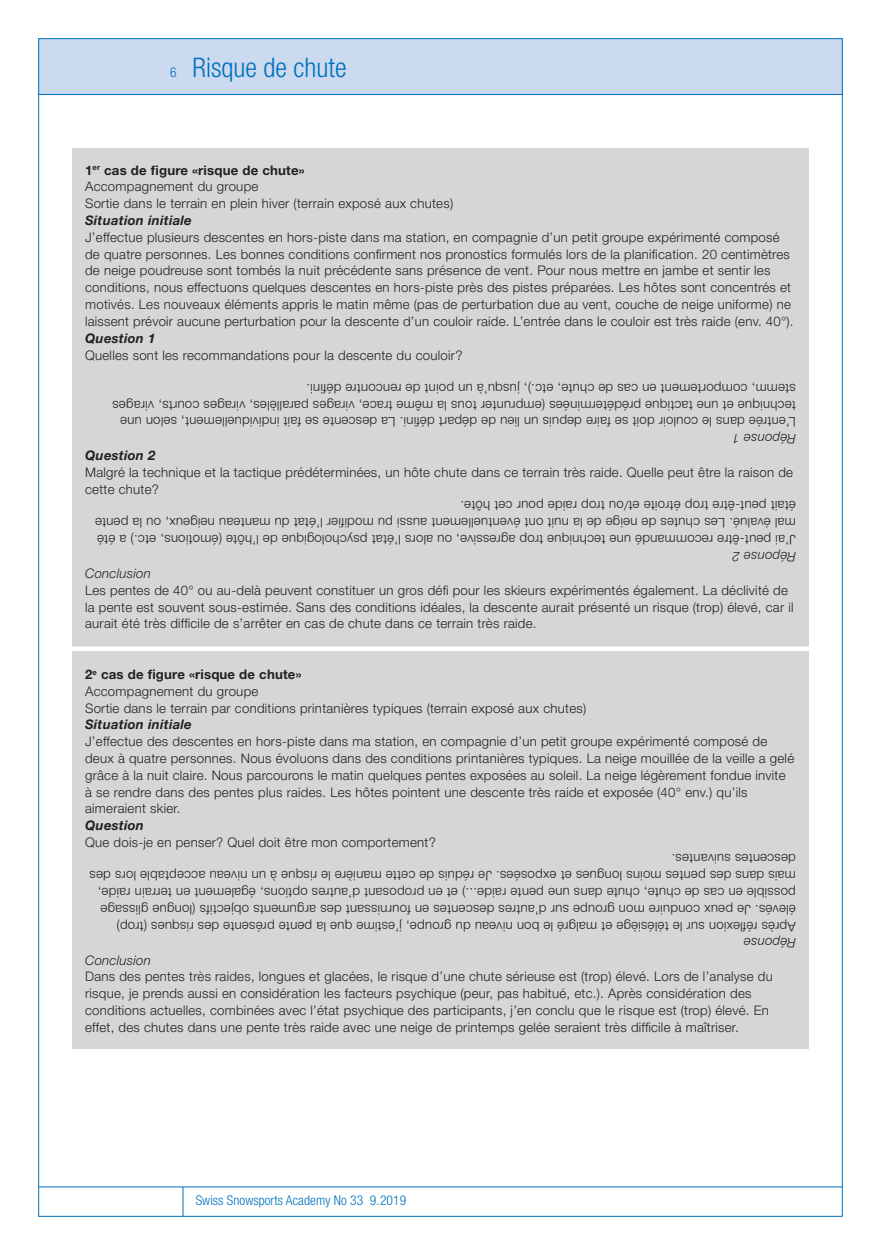
<style>
.page{position:relative;width:881px;height:1255px;background:#fff}
.page>*{position:absolute;margin:0;border:0;box-sizing:border-box;transform-origin:0 0}
._06_Rubrik{font:300 condensed 27px "Helvetica Neue LT Std";color:#0072bc}
.t1{font:300 condensed 13.5px "Helvetica Neue LT Std";letter-spacing:.005em;color:#0072bc}
._03_Grundschrift{font:300 13.2px/16.8px "Helvetica Neue LT Std";letter-spacing:.02em;color:#231f20}
._03_Grundschrift-2{font:italic 700 13.2px "Helvetica Neue LT Std";letter-spacing:.02em;color:#231f20}
._02_Untertitel{font:700 13.2px "Helvetica Neue LT Std";letter-spacing:.015em;color:#231f20}
._03_Grundschrift-3{font:italic 300 13.2px "Helvetica Neue LT Std";letter-spacing:.02em;color:#231f20}
</style>
<div class="page">
<div style="left:38px;top:38px;width:804px;height:57px;background:#ccdaef"></div>
<hr style="left:39px;top:94px;width:803px;height:1px;background:#0072bc">
<hr style="left:39px;top:1186px;width:802px;height:1px;background:#0072bc">
<hr style="left:182px;top:1186px;width:1px;height:30px;background:#0072bc">
<div style="left:72px;top:148px;width:736px;height:900px;background:#d5d6d8"></div>
<div style="left:65px;top:646px;width:747px;height:5px;background:#fff"></div>
<p class="t1" style="left:170px;top:64px;width:8px">6</p>
<p class="_06_Rubrik" style="left:192px;top:52px;width:155px">Risque de chute</p>
<p class="_02_Untertitel" style="left:85px;top:162px;width:221px">1<sup>er</sup> cas de figure «risque de chute»</p>
<p class="_03_Grundschrift" style="left:85px;top:178px;width:175px">Accompagnement du groupe</p>
<p class="_03_Grundschrift" style="left:85px;top:195px;width:369px">Sortie dans le terrain en plein hiver (terrain exposé aux chutes)</p>
<p class="_03_Grundschrift-2" style="left:85px;top:212px;width:108px">Situation initiale</p>
<p class="_03_Grundschrift" style="left:85px;top:228px;width:709px">J’effectue plusieurs descentes en hors-piste dans ma station, en compagnie d’un petit groupe expérimenté composé de quatre personnes. Les bonnes conditions confirment nos pronostics formulés lors de la planification. 20 centimètres de neige poudreuse sont tombés la nuit précédente sans présence de vent. Pour nous mettre en jambe et sentir les conditions, nous effectuons quelques descentes en hors-piste près des pistes préparées. Les hôtes sont concentrés et motivés. Les nouveaux éléments appris le matin même (pas de perturbation due au vent, couche de neige uniforme) ne laissent prévoir aucune perturbation pour la descente d’un couloir raide. L’entrée dans le couloir est très raide (env. 40°).</p>
<p class="_03_Grundschrift-2" style="left:85px;top:330px;width:72px">Question 1</p>
<p class="_03_Grundschrift" style="left:85px;top:346px;width:378px">Quelles sont les recommandations pour la descente du couloir?</p>
<p class="_03_Grundschrift" style="left:795px;top:430px;width:684px;rotate:-180deg">L’entrée dans le couloir doit se faire depuis un lieu de départ défini. La descente se fait individuellement, selon une technique et une tactique prédéterminées (emprunter tous la même trace, virages parallèles, virages courts, virages stemm, comportement en cas de chute, etc.), jusqu’à un point de rencontre défini.</p>
<p class="_03_Grundschrift-3" style="left:795px;top:446px;width:65px;rotate:-180deg">Réponse 1</p>
<p class="_03_Grundschrift-2" style="left:85px;top:447px;width:72px">Question 2</p>
<p class="_03_Grundschrift" style="left:85px;top:464px;width:709px">Malgré la technique et la tactique prédéterminées, un hôte chute dans ce terrain très raide. Quelle peut être la raison de cette chute?</p>
<p class="_03_Grundschrift" style="left:795px;top:548px;width:702px;rotate:-180deg">J’ai peut-être recommandé une technique trop agressive, ou alors l’état psychologique de l’hôte (émotions, etc.) a été mal évalué. Les chutes de neige de la nuit ont éventuellement aussi pu modifier l’état du manteau neigeux, ou la pente était peut-être trop étroite et/ou trop raide pour cet hôte.</p>
<p class="_03_Grundschrift-3" style="left:795px;top:564px;width:65px;rotate:-180deg">Réponse 2</p>
<p class="_03_Grundschrift-3" style="left:85px;top:565px;width:67px">Conclusion</p>
<p class="_03_Grundschrift" style="left:85px;top:581px;width:709px">Les pentes de 40° ou au-delà peuvent constituer un gros défi pour les skieurs expérimentés également. La déclivité de la pente est souvent sous-estimée. Sans des conditions idéales, la descente aurait présenté un risque (trop) élevé, car il aurait été très difficile de s’arrêter en cas de chute dans ce terrain très raide.</p>
<p class="_02_Untertitel" style="left:85px;top:666px;width:218px">2<sup>e</sup> cas de figure «risque de chute»</p>
<p class="_03_Grundschrift" style="left:85px;top:682px;width:175px">Accompagnement du groupe</p>
<p class="_03_Grundschrift" style="left:85px;top:699px;width:502px">Sortie dans le terrain par conditions printanières typiques (terrain exposé aux chutes)</p>
<p class="_03_Grundschrift-2" style="left:85px;top:716px;width:108px">Situation initiale</p>
<p class="_03_Grundschrift" style="left:85px;top:732px;width:710px">J’effectue des descentes en hors-piste dans ma station, en compagnie d’un petit groupe expérimenté composé de deux à quatre personnes. Nous évoluons dans des conditions printanières typiques. La neige mouillée de la veille a gelé grâce à la nuit claire. Nous parcourons le matin quelques pentes exposées au soleil. La neige légèrement fondue invite à se rendre dans des pentes plus raides. Les hôtes pointent une descente très raide et exposée (40° env.) qu’ils aimeraient skier.</p>
<p class="_03_Grundschrift-2" style="left:85px;top:817px;width:60px">Question</p>
<p class="_03_Grundschrift" style="left:85px;top:833px;width:352px">Que dois-je en penser? Quel doit être mon comportement?</p>
<p class="_03_Grundschrift" style="left:795px;top:934px;width:707px;rotate:-180deg">Après réflexion sur le télésiège et malgré le bon niveau du groupe, j’estime que la pente présente des risques (trop) élevés. Je peux conduire mon groupe sur d’autres descentes en fournissant des arguments objectifs (longue glissage possible en cas de chute, chute dans une pente raide...) et en proposant d’autres options, également en terrain raide, mais dans des pentes moins longues et exposées. Je réduis de cette manière le risque à un niveau acceptable lors des descentes suivantes.</p>
<p class="_03_Grundschrift-3" style="left:795px;top:950px;width:54px;rotate:-180deg">Réponse</p>
<p class="_03_Grundschrift-3" style="left:85px;top:952px;width:67px">Conclusion</p>
<p class="_03_Grundschrift" style="left:85px;top:968px;width:689px">Dans des pentes très raides, longues et glacées, le risque d’une chute sérieuse est (trop) élevé. Lors de l’analyse du risque, je prends aussi en considération les facteurs psychique (peur, pas habitué, etc.). Après considération des conditions actuelles, combinées avec l’état psychique des participants, j’en conclu que le risque est (trop) élevé. En effet, des chutes dans une pente très raide avec une neige de printemps gelée seraient très difficile à maîtriser.</p>
<p class="t1" style="left:196px;top:1192px;width:212px">Swiss Snowsports Academy No 33 9.2019</p>
</div>
